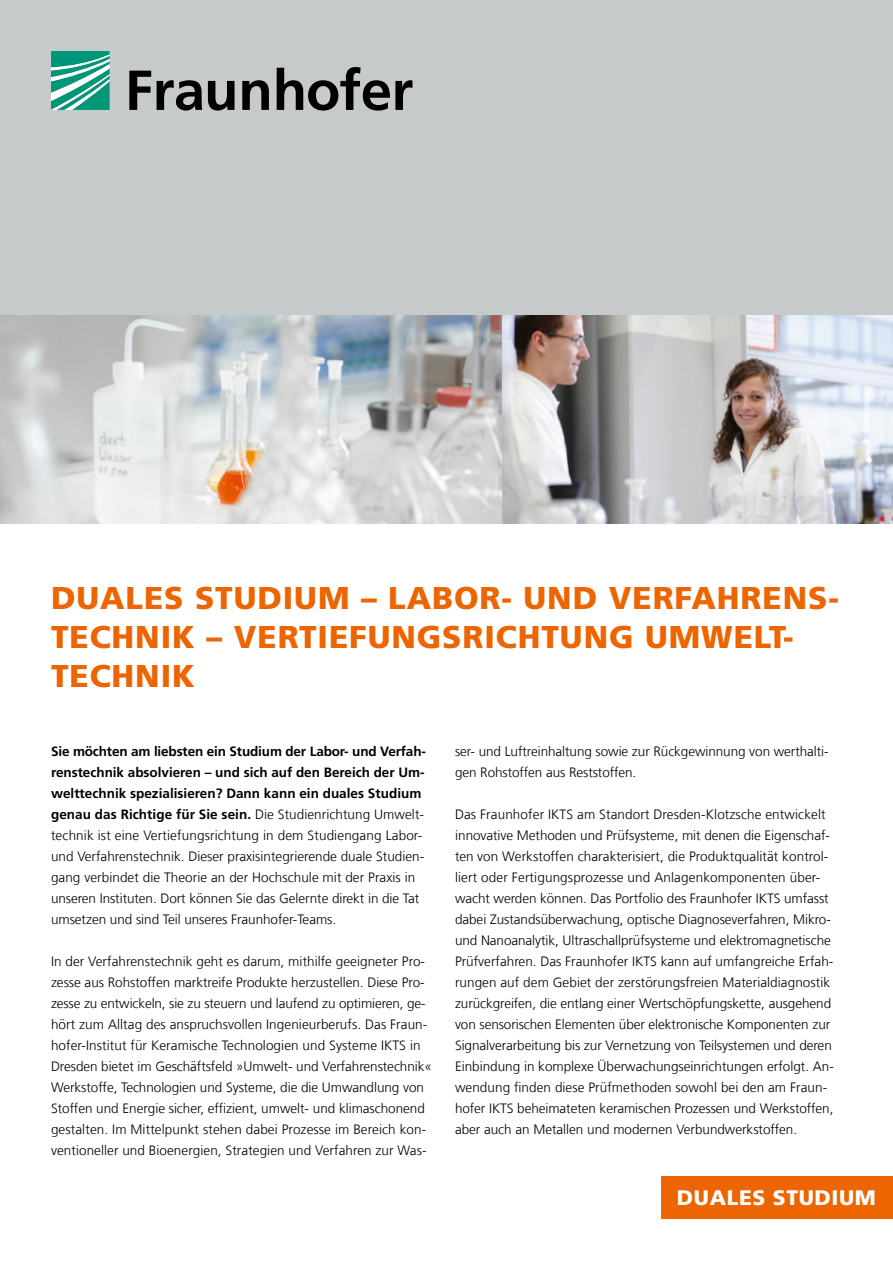
<style>
.page{position:relative;width:893px;height:1263px;background:#fff}
.page>*{position:absolute;margin:0;border:0;box-sizing:border-box;transform-origin:0 0}
.t1{font:900 31.5px/39px "Frutiger LT Com";letter-spacing:.03em;color:#ec6500}
.t2{font:900 21px "Frutiger LT Com";letter-spacing:.03em;color:#fff}
.t3{font:300 13.5px/21px "Frutiger LT Com";color:#000}
.s1{font-weight:700}
</style>
<div class="page">
<div style="left:661px;top:1176px;width:232px;height:42px;background:#ec6500"></div>
<img style="left:0;top:315px;width:893px;height:208px">
<div style="left:0;top:0;width:893px;height:315px;background:#c7cacb"></div>
<svg style="left:51px;top:51px;width:59px;height:59px;background:#4bb49f"></svg>
<svg style="left:129px;top:67px;width:283px;height:44px"></svg>
<h1 class="t1" style="left:51px;top:579px;width:789px">DUALES STUDIUM – LABOR- UND VERFAHRENS-<br>TECHNIK – VERTIEFUNGSRICHTUNG UMWELT-<br>TECHNIK</h1>
<p class="t3" style="left:51px;top:741px;width:376px"><span class="s1">Sie möchten am liebsten ein Studium der Labor- und Verfah&shy;renstechnik absolvieren – und sich auf den Bereich der Um&shy;welttechnik spezialisieren? Dann kann ein duales Studium genau das Richtige für Sie sein.</span> Die Studienrichtung Umwelt&shy;technik ist eine Vertiefungsrichtung in dem Studiengang Labor&shy;und Verfahrenstechnik. Dieser praxisintegrierende duale Studien&shy;gang verbindet die Theorie an der Hochschule mit der Praxis in unseren Instituten. Dort können Sie das Gelernte direkt in die Tat umsetzen und sind Teil unseres Fraunhofer-Teams.</p>
<p class="t3" style="left:51px;top:951px;width:382px">In der Verfahrenstechnik geht es darum, mithilfe geeigneter Pro&shy;zesse aus Rohstoffen marktreife Produkte herzustellen. Diese Pro&shy;zesse zu entwickeln, sie zu steuern und laufend zu optimieren, ge&shy;hört zum Alltag des anspruchsvollen Ingenieurberufs. Das Fraun&shy;hofer-Institut für Keramische Technologien und Systeme IKTS in Dresden bietet im Geschäftsfeld »Umwelt- und Verfahrenstechnik« Werkstoffe, Technologien und Systeme, die die Umwandlung von Stoffen und Energie sicher, effizient, umwelt- und klimaschonend gestalten. Im Mittelpunkt stehen dabei Prozesse im Bereich kon&shy;ventioneller und Bioenergien, Strategien und Verfahren zur Was-</p>
<p class="t3" style="left:455px;top:741px;width:375px">ser- und Luftreinhaltung sowie zur Rückgewinnung von werthalti&shy;gen Rohstoffen aus Reststoffen.</p>
<p class="t3" style="left:455px;top:804px;width:380px">Das Fraunhofer IKTS am Standort Dresden-Klotzsche entwickelt innovative Methoden und Prüfsysteme, mit denen die Eigenschaf&shy;ten von Werkstoffen charakterisiert, die Produktqualität kontrol&shy;liert oder Fertigungsprozesse und Anlagenkomponenten über&shy;wacht werden können. Das Portfolio des Fraunhofer IKTS umfasst dabei Zustandsüberwachung, optische Diagnoseverfahren, Mikro&shy;und Nanoanalytik, Ultraschallprüfsysteme und elektromagnetische Prüfverfahren. Das Fraunhofer IKTS kann auf umfangreiche Erfah&shy;rungen auf dem Gebiet der zerstörungsfreien Materialdiagnostik zurückgreifen, die entlang einer Wertschöpfungskette, ausgehend von sensorischen Elementen über elektronische Komponenten zur Signalverarbeitung bis zur Vernetzung von Teilsystemen und deren Einbindung in komplexe Überwachungseinrichtungen erfolgt. An&shy;wendung finden diese Prüfmethoden sowohl bei den am Fraun&shy;hofer IKTS beheimateten keramischen Prozessen und Werkstoffen, aber auch an Metallen und modernen Verbundwerkstoffen.</p>
<h2 class="t2" style="left:677px;top:1185px;width:200px">DUALES STUDIUM</h2>
</div>
